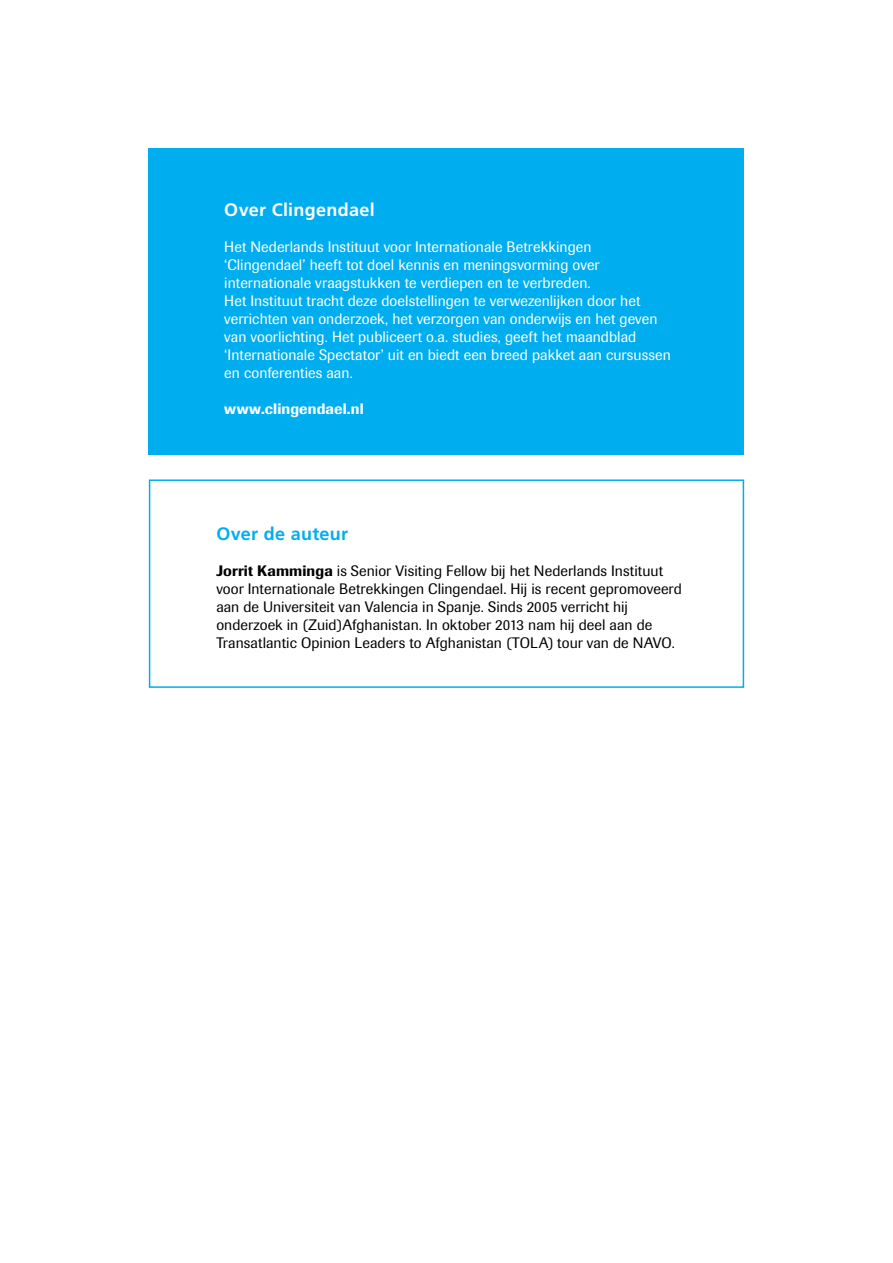
<style>
.page{position:relative;width:893px;height:1263px;background:#fff}
.page>*{position:absolute;margin:0;border:0;box-sizing:border-box;transform-origin:0 0}
.t1{font:700 18px "Frutiger LT Std";letter-spacing:.02em;color:#fff}
.t2{font:700 18px "Frutiger LT Std";letter-spacing:.015em;color:#00aeef}
.t3{font:15px/18px "Imago";letter-spacing:.005em;color:#fff}
.t4{font:15px/18px "Imago";letter-spacing:.005em;color:#000}
.t5{font:500 15px "Imago";letter-spacing:.01em;color:#fff}
.s1{font-weight:500}
</style>
<div class="page">
<div style="left:149px;top:149px;width:595px;height:306px;background:#00aeef"></div>
<div style="left:149px;top:479px;width:595px;height:209px;border:2px solid #00aeef"></div>
<h2 class="t1" style="left:224px;top:199px;width:152px">Over Clingendael</h2>
<p class="t3" style="left:224px;top:238px;width:448px">Het Nederlands Instituut voor Internationale Betrekkingen ‘Clingendael’ heeft tot doel kennis en meningsvorming over internationale vraagstukken te verdiepen en te verbreden.<br>Het Instituut tracht deze doelstellingen te verwezenlijken door het verrichten van onderzoek, het verzorgen van onderwijs en het geven van voorlichting. Het publiceert o.a. studies, geeft het maandblad ‘Internationale Spectator’ uit en biedt een breed pakket aan cursussen en conferenties aan.</p>
<p class="t5" style="left:224px;top:400px;width:141px">www.clingendael.nl</p>
<h2 class="t2" style="left:216px;top:523px;width:133px">Over de auteur</h2>
<p class="t4" style="left:216px;top:562px;width:467px"><span class="s1">Jorrit Kamminga</span> is Senior Visiting Fellow bij het Nederlands Instituut voor Internationale Betrekkingen Clingendael. Hij is recent gepromoveerd aan de Universiteit van Valencia in Spanje. Sinds 2005 verricht hij onderzoek in (Zuid)Afghanistan. In oktober 2013 nam hij deel aan de Transatlantic Opinion Leaders to Afghanistan (TOLA) tour van de NAVO.</p>
</div>
